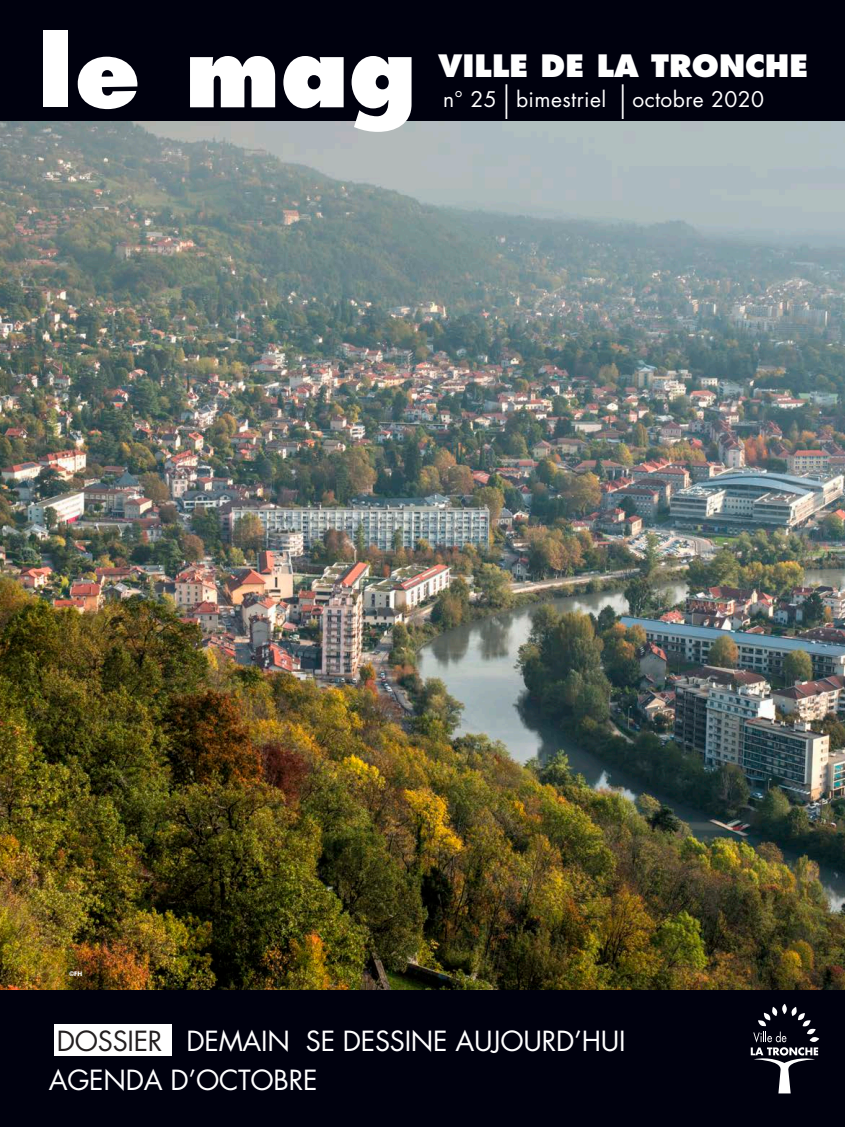
<style>
.page{position:relative;width:845px;height:1127px;background:#fff}
.page>*{position:absolute;margin:0;border:0;box-sizing:border-box;transform-origin:0 0}
.t1{font:800 94.5px "Futura";color:#fff}
.t2{font:800 30px "Futura";color:#fff}
.t3{font:27px "Futura";letter-spacing:-.01em;color:#fff}
.t4{font:21px "Futura";letter-spacing:.02em;color:#fff}
.t5{font:700 6px "Futura";color:#fff}
.s1{font-size:42px}
.s2{color:#231f20}
</style>
<div class="page">
<div style="left:0;top:0;width:844px;height:1127px;background:#00010e"></div>
<svg style="left:77px;top:56px;width:61px;height:53px"></svg>
<div style="left:54px;top:1024px;width:117px;height:32px;background:#fff"></div>
<img style="left:0;top:122px;width:844px;height:867px">
<svg style="left:750px;top:1004px;width:68px;height:89px"></svg>
<p class="t1" style="left:38px;top:14px;width:380px">l mag</p>
<p class="t2" style="left:438px;top:47px;width:371px">VILLE DE LA TRONCHE</p>
<p class="t4" style="left:443px;top:85px;width:322px">n° 25 <span class="s1">l</span> bimestriel <span class="s1">l</span> octobre 2020</p>
<p class="t5" style="left:69px;top:970px;width:14px">©FH</p>
<p class="t3" style="left:57px;top:1022px;width:570px"><span class="s2">DOSSIER</span> DEMAIN SE DESSINE AUJOURD’HUI</p>
<p class="t3" style="left:49px;top:1061px;width:270px">AGENDA D’OCTOBRE</p>
</div>
